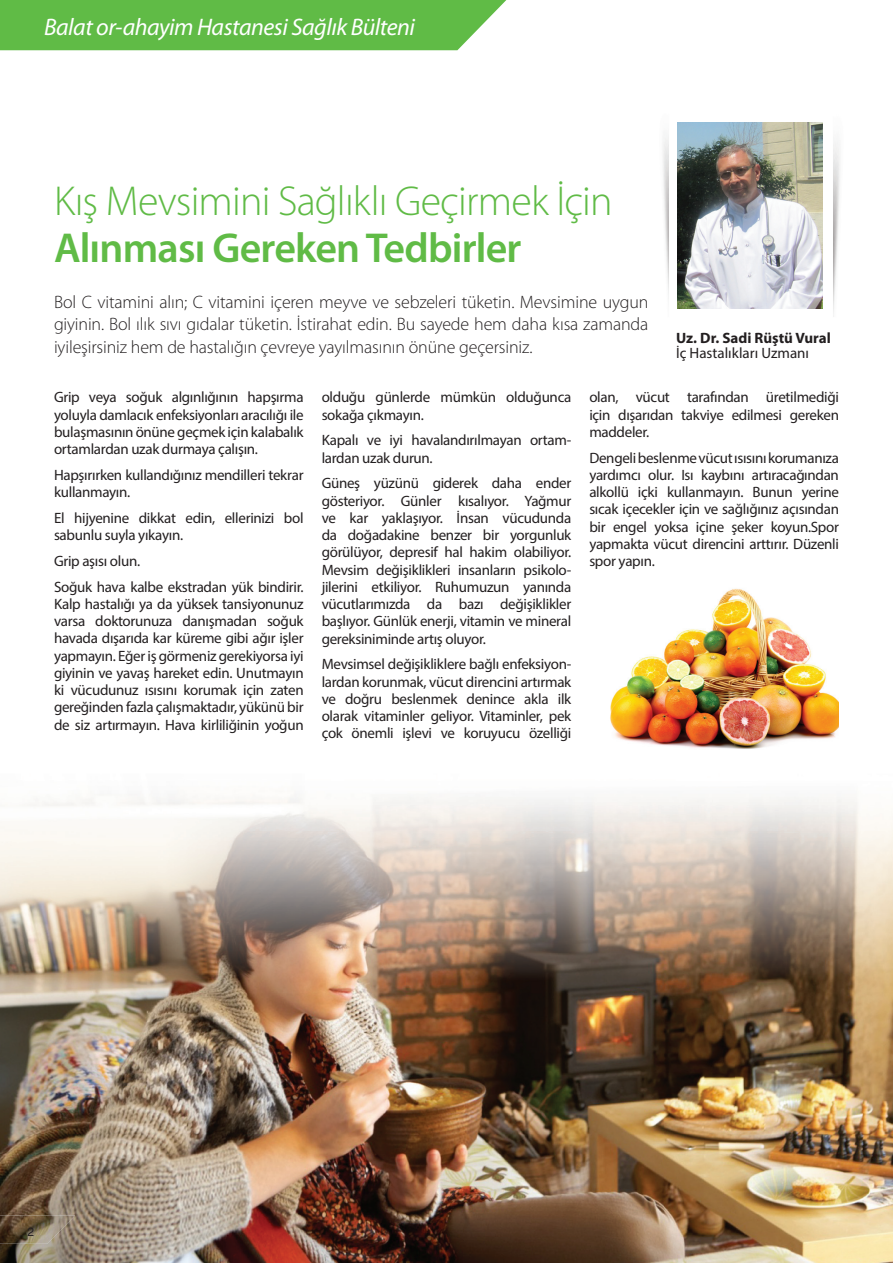
<style>
.page{position:relative;width:893px;height:1263px;background:#fff}
.page>*{position:absolute;margin:0;border:0;box-sizing:border-box;transform-origin:0 0}
.t1{font:300 42px "Myriad Pro";letter-spacing:-.02em;color:#60bb46}
.t2{font:600 42px "Myriad Pro";letter-spacing:-.02em;color:#60bb46}
.t3{font:italic 24px "Myriad Pro";letter-spacing:-.02em;color:#fff}
.t4{font:300 18px/22.5px "Myriad Pro";letter-spacing:-.01em;color:#231f20;text-align:justify}
.t5{font:15px/17.2px "Myriad Pro";letter-spacing:-.02em;color:#231f20;text-align:justify}
.t6{font:700 15px "Myriad Pro";color:#231f20}
.t7{font:15px "Myriad Pro";color:#231f20}
.t8{font:12px "Helvetica";color:#231f20}
</style>
<div class="page">
<div style="left:0;top:0;width:506px;height:50px;background:#60bb46"></div>
<img style="left:663px;top:122px;width:177px;height:195px">
<img style="left:677px;top:123px;width:145px;height:185px">
<img style="left:610px;top:588px;width:229px;height:161px">
<img style="left:0;top:796px;width:893px;height:467px">
<img style="left:0;top:1215px;width:75px;height:28px">
<h2 class="t3" style="left:44px;top:12px;width:372px">Balat or-ahayim Hastanesi Sağlık Bülteni</h2>
<h1 class="t1" style="left:54px;top:176px;width:560px">Kış Mevsimini Sağlıklı Geçirmek İçin</h1>
<h1 class="t2" style="left:54px;top:221px;width:469px">Alınması Gereken Tedbirler</h1>
<p class="t4" style="left:54px;top:290px;width:596px">Bol C vitamini alın; C vitamini içeren meyve ve sebzeleri tüketin. Mevsimine uygun giyinin. Bol ılık sıvı gıdalar tüketin. İstirahat edin. Bu sayede hem daha kısa zamanda iyileşirsiniz hem de hastalığın çevreye yayılmasının önüne geçersiniz.</p>
<p class="t6" style="left:676px;top:328px;width:156px">Uz. Dr. Sadi Rüştü Vural</p>
<p class="t7" style="left:676px;top:344px;width:135px">İç Hastalıkları Uzmanı</p>
<p class="t5" style="left:54px;top:388px;width:251px">Grip veya soğuk algınlığının hapşırma yoluyla damlacık enfeksiyonları aracılığı ile bulaşmasının önüne geçmek için kalabalık ortamlardan uzak durmaya çalışın.</p>
<p class="t5" style="left:54px;top:466px;width:251px">Hapşırırken kullandığınız mendilleri tekrar kullanmayın.</p>
<p class="t5" style="left:54px;top:509px;width:251px">El hijyenine dikkat edin, ellerinizi bol sabunlu suyla yıkayın.</p>
<p class="t5" style="left:54px;top:548px;width:251px;line-height:25.8px">Grip aşısı olun.<br>Soğuk hava kalbe ekstradan yük bindirir.</p>
<p class="t5" style="left:54px;top:595px;width:251px">Kalp hastalığı ya da yüksek tansiyonunuz varsa doktorunuza danışmadan soğuk havada dışarıda kar küreme gibi ağır işler yapmayın. Eğer iş görmeniz gerekiyorsa iyi giyinin ve yavaş hareket edin. Unutmayın ki vücudunuz ısısını korumak için zaten gereğinden fazla çalışmaktadır, yükünü bir de siz artırmayın. Hava kirliliğinin yoğun</p>
<p class="t5" style="left:322px;top:388px;width:251px">olduğu günlerde mümkün olduğunca sokağa çıkmayın.</p>
<p class="t5" style="left:322px;top:431px;width:251px">Kapalı ve iyi havalandırılmayan ortam&shy;lardan uzak durun.</p>
<p class="t5" style="left:322px;top:474px;width:251px">Güneş yüzünü giderek daha ender gösteriyor. Günler kısalıyor. Yağmur ve kar yaklaşıyor. İnsan vücudunda da doğadakine benzer bir yorgunluk görülüyor, depresif hal hakim olabiliyor.<br>Mevsim değişiklikleri insanların psikolo&shy;jilerini etkiliyor. Ruhumuzun yanında vücutlarımızda da bazı değişiklikler başlıyor. Günlük enerji, vitamin ve mineral gereksiniminde artış oluyor.</p>
<p class="t5" style="left:322px;top:655px;width:251px">Mevsimsel değişikliklere bağlı enfeksiyon&shy;lardan korunmak, vücut direncini artırmak ve doğru beslenmek denince akla ilk olarak vitaminler geliyor. Vitaminler, pek çok önemli işlevi ve koruyucu özelliği</p>
<p class="t5" style="left:589px;top:388px;width:251px">olan, vücut tarafından üretilmediği için dışarıdan takviye edilmesi gereken maddeler.</p>
<p class="t5" style="left:589px;top:449px;width:251px">Dengeli beslenme vücut ısısını korumanıza yardımcı olur. Isı kaybını artıracağından alkollü içki kullanmayın. Bunun yerine sıcak içecekler için ve sağlığınız açısından bir engel yoksa içine şeker koyun.Spor yapmakta vücut direncini arttırır. Düzenli spor yapın.</p>
<p class="t8" style="left:27px;top:1223px;width:8px">2</p>
</div>
